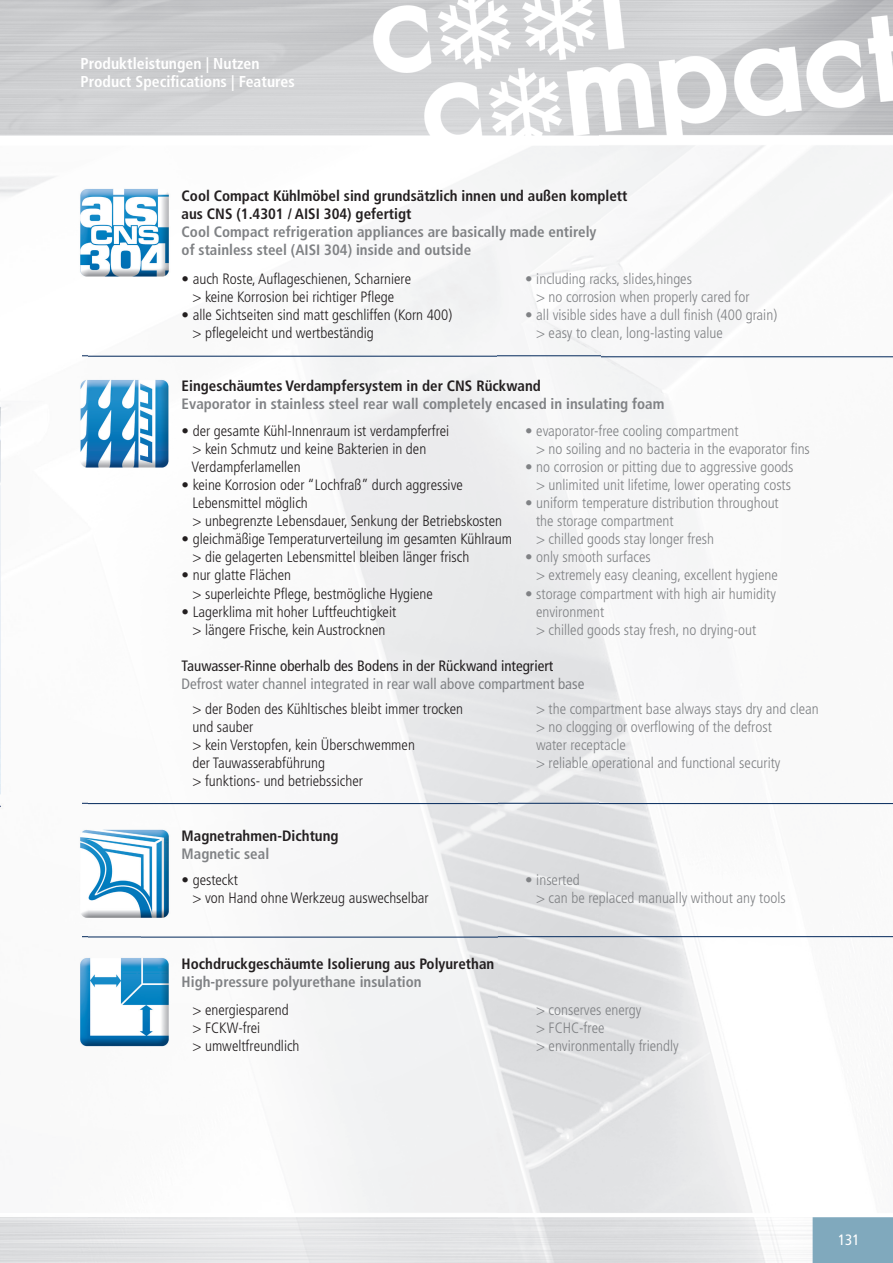
<style>
.page{position:relative;width:893px;height:1263px;background:#fff}
.page>*{position:absolute;margin:0;border:0;box-sizing:border-box;transform-origin:0 0}
.t1{font:700 condensed 15.75px/18px "Frutiger LT Std";color:#fff}
.t2{font:300 condensed 15px/18px "Frutiger LT Std";color:#231f20}
.t3{font:300 condensed 15px/18px "Frutiger LT Std";color:#808285}
.t4{font:700 condensed 15px/18px "Frutiger LT Std";color:#808285}
.t5{font:700 condensed 15px/18px "Frutiger LT Std";color:#231f20}
.t6{font:condensed 15px "Frutiger LT Std";color:#808285}
.t7{font:condensed 15px "Frutiger LT Std";color:#231f20}
.t8{font:condensed 15px "Frutiger LT Std";color:#fff}
</style>
<div class="page">
<img style="left:0;top:0;width:599px;height:201px">
<img style="left:599px;top:0;width:293px;height:1262px">
<img style="left:0;top:355px;width:89px;height:907px">
<img style="left:140px;top:201px;width:460px;height:1061px">
<img style="left:89px;top:355px;width:51px;height:2px">
<img style="left:89px;top:803px;width:51px;height:2px">
<img style="left:76px;top:182px;width:97px;height:104px">
<img style="left:77px;top:373px;width:100px;height:103px">
<img style="left:76px;top:823px;width:97px;height:100px">
<img style="left:75px;top:951px;width:96px;height:99px">
<p class="t1" style="left:81px;top:55px;width:216px">Produktleistungen | Nutzen<br>Product Specifications | Features</p>
<p class="t5" style="left:182px;top:187px;width:447px">Cool Compact Kühlmöbel sind grundsätzlich innen und außen komplett aus CNS (1.4301 / AISI 304) gefertigt</p>
<p class="t4" style="left:182px;top:223px;width:416px">Cool Compact refrigeration appliances are basically made entirely of stainless steel (AISI 304) inside and outside</p>
<p class="t2" style="left:182px;top:270px;width:231px;text-align:center">• auch Roste, Auflageschienen, Scharniere &gt; keine Korrosion bei richtiger Pflege</p>
<p class="t2" style="left:192px;top:306px;width:261px;text-indent:-11px">• alle Sichtseiten sind matt geschliffen (Korn 400) &gt; pflegeleicht und wertbeständig</p>
<p class="t3" style="left:536px;top:270px;width:215px;text-indent:-11px">• including racks, slides,hinges<br>&gt; no corrosion when properly cared for</p>
<p class="t3" style="left:536px;top:306px;width:243px;text-indent:-11px">• all visible sides have a dull finish (400 grain) &gt; easy to clean, long-lasting value</p>
<p class="t5" style="left:182px;top:376px;width:361px">Eingeschäumtes Verdampfersystem in der CNS Rückwand</p>
<p class="t4" style="left:182px;top:394px;width:484px">Evaporator in stainless steel rear wall completely encased in insulating foam</p>
<p class="t2" style="left:191px;top:422px;width:259px;text-indent:-10px">• der gesamte Kühl-Innenraum ist verdampferfrei &gt; kein Schmutz und keine Bakterien in den<br>Verdampferlamellen</p>
<p class="t2" style="left:192px;top:476px;width:311px;text-indent:-11px">• keine Korrosion oder “Lochfraß” durch aggressive<br>Lebensmittel möglich<br>&gt; unbegrenzte Lebensdauer, Senkung der Betriebskosten</p>
<p class="t2" style="left:192px;top:530px;width:321px;text-indent:-11px">• gleichmäßige Temperaturverteilung im gesamten Kühlraum &gt; die gelagerten Lebensmittel bleiben länger frisch</p>
<p class="t2" style="left:192px;top:566px;width:242px;text-indent:-11px">• nur glatte Flächen<br>&gt; superleichte Pflege, bestmögliche Hygiene</p>
<p class="t2" style="left:182px;top:602px;width:216px;text-align:center">• Lagerklima mit hoher Luftfeuchtigkeit &gt; längere Frische, kein Austrocknen</p>
<p class="t3" style="left:536px;top:422px;width:275px;text-indent:-11px">• evaporator-free cooling compartment<br>&gt; no soiling and no bacteria in the evaporator fins</p>
<p class="t3" style="left:525px;top:458px;width:270px;text-align:center">• no corrosion or pitting due to aggressive goods &gt; unlimited unit lifetime, lower operating costs</p>
<p class="t3" style="left:536px;top:494px;width:244px;text-indent:-11px">• uniform temperature distribution throughout the storage compartment<br>&gt; chilled goods stay longer fresh</p>
<p class="t3" style="left:536px;top:548px;width:243px;text-indent:-11px">• only smooth surfaces<br>&gt; extremely easy cleaning, excellent hygiene</p>
<p class="t3" style="left:536px;top:584px;width:241px;text-indent:-11px">• storage compartment with high air humidity environment<br>&gt; chilled goods stay fresh, no drying-out</p>
<p class="t7" style="left:182px;top:656px;width:373px">Tauwasser-Rinne oberhalb des Bodens in der Rückwand integriert</p>
<p class="t6" style="left:182px;top:674px;width:404px">Defrost water channel integrated in rear wall above compartment base</p>
<p class="t2" style="left:192px;top:700px;width:272px">&gt; der Boden des Kühltisches bleibt immer trocken und sauber<br>&gt; kein Verstopfen, kein Überschwemmen<br>der Tauwasserabführung<br>&gt; funktions- und betriebssicher</p>
<p class="t3" style="left:536px;top:700px;width:284px">&gt; the compartment base always stays dry and clean &gt; no clogging or overflowing of the defrost<br>water receptacle<br>&gt; reliable operational and functional security</p>
<p class="t5" style="left:182px;top:826px;width:158px">Magnetrahmen-Dichtung</p>
<p class="t4" style="left:182px;top:844px;width:89px">Magnetic seal</p>
<p class="t2" style="left:192px;top:870px;width:238px;text-indent:-11px">• gesteckt<br>&gt; von Hand ohne Werkzeug auswechselbar</p>
<p class="t3" style="left:536px;top:870px;width:251px;text-indent:-11px">• inserted<br>&gt; can be replaced manually without any tools</p>
<p class="t5" style="left:182px;top:955px;width:314px">Hochdruckgeschäumte Isolierung aus Polyurethan</p>
<p class="t4" style="left:182px;top:973px;width:241px">High-pressure polyurethane insulation</p>
<p class="t2" style="left:192px;top:1000px;width:109px">&gt; energiesparend &gt; FCKW-frei<br>&gt; umweltfreundlich</p>
<p class="t3" style="left:536px;top:1000px;width:144px">&gt; conserves energy<br>&gt; FCHC-free<br>&gt; environmentally friendly</p>
<p class="t8" style="left:837px;top:1230px;width:23px">131</p>
</div>
